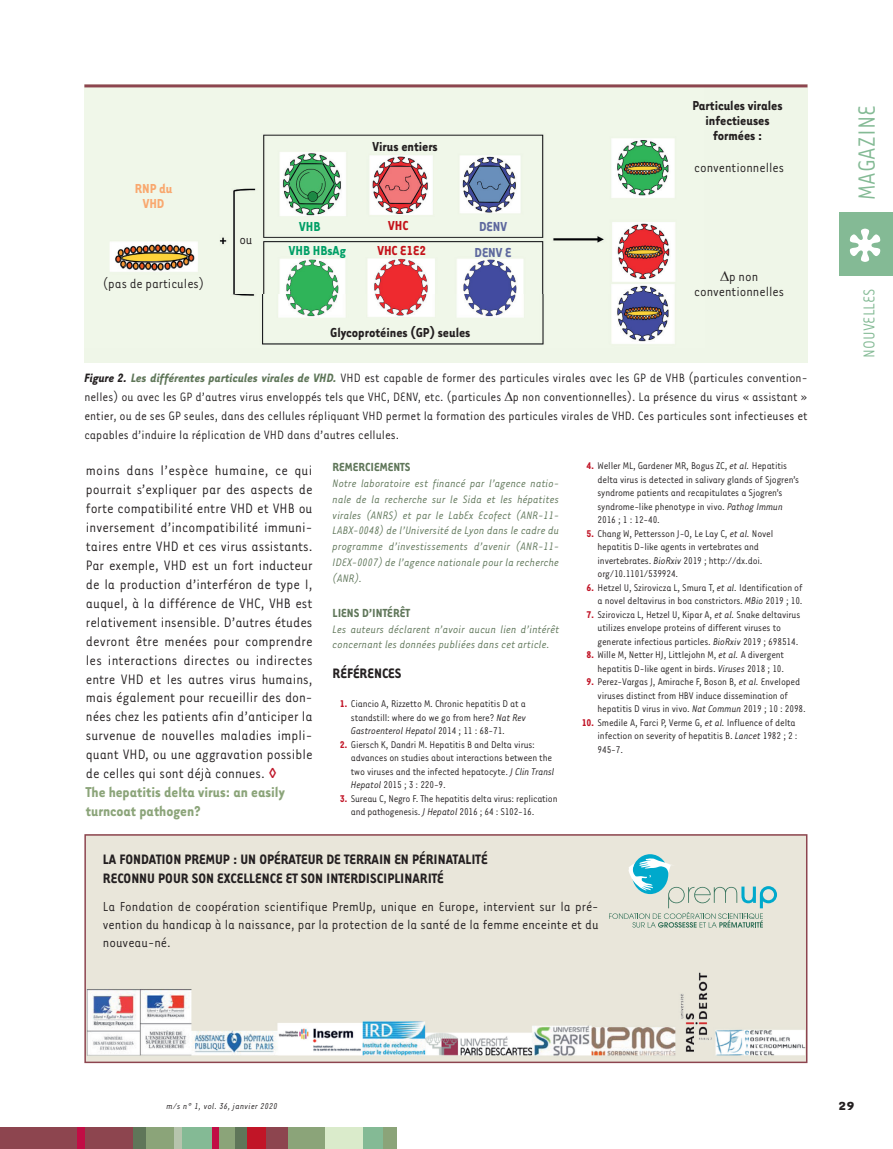
<style>
.page{position:relative;width:893px;height:1149px;background:#fff}
.page>*{position:absolute;margin:0;border:0;box-sizing:border-box;transform-origin:0 0}
.t1{font:27px "Tarzana Narrow";color:#84ba95}
.t2{font:18px "Tarzana Narrow";color:#84ba95}
.t3{font:700 16.5px/18.9px "Tarzana Narrow";color:#8ba479}
.t4{font:15.75px/18.9px "Tarzana Narrow";color:#231f20;text-align:justify}
.t5{font:700 15.75px/18.9px "Tarzana Narrow";color:#231f20}
.t6{font:15px/18px "Tarzana Narrow";color:#231f20;text-align:center}
.t7{font:700 15px/15px "Tarzana Narrow";color:#231f20;text-align:center}
.t8{font:700 15px/23.5px "Tarzana Narrow";color:#009f66}
.t9{font:700 15px/25px "Tarzana Narrow";color:#c4121a;text-align:center}
.t10{font:700 15px/25.3px "Tarzana Narrow";color:#5e689e;text-align:center}
.t11{font:700 15px/15px "Tarzana Narrow";color:#f9a86f;text-align:center}
.t12{font:13.95px/18.9px "Tarzana Narrow";color:#231f20;text-align:justify}
.t13{font:700 13.5px "Tarzana Narrow";color:#5f7659}
.t14{font:700 13.5px "Tarzana Wide";color:#231f20}
.t15{font:italic 12.45px/15.9px "Tarzana Narrow";color:#5f7659;text-align:justify}
.t16{font:11.25px/13.5px "Tarzana Narrow";letter-spacing:-.015em;color:#231f20}
.t17{font:italic 9.75px "Tarzana Narrow";letter-spacing:.025em;color:#231f20}
.s1{font-weight:700;font-style:italic}
.s2{font-weight:700;font-style:italic;color:#5f7659}
.s3{font-weight:700;color:#c11527}
.s4{font-style:italic}
</style>
<div class="page">
<div style="left:0;top:1126px;width:133px;height:22px;background:#8d454f"></div>
<div style="left:234px;top:1126px;width:13px;height:22px;background:#5f7659"></div>
<div style="left:77px;top:1126px;width:8px;height:22px;background:#c10d45"></div>
<div style="left:133px;top:1126px;width:21px;height:22px;background:#5f7659"></div>
<div style="left:146px;top:1126px;width:30px;height:22px;background:#8ba479"></div>
<div style="left:174px;top:1126px;width:9px;height:22px;background:#b6c4ad"></div>
<div style="left:183px;top:1126px;width:29px;height:22px;background:#84ba95"></div>
<div style="left:216px;top:1126px;width:19px;height:22px;background:#8ba479"></div>
<div style="left:212px;top:1126px;width:6px;height:22px;background:#c10d45"></div>
<div style="left:247px;top:1126px;width:27px;height:22px;background:#c11527"></div>
<div style="left:286px;top:1126px;width:39px;height:22px;background:#8ba479"></div>
<div style="left:266px;top:1126px;width:21px;height:22px;background:#8d454f"></div>
<div style="left:325px;top:1126px;width:39px;height:22px;background:#daebcb"></div>
<div style="left:363px;top:1126px;width:21px;height:22px;background:#84ba95"></div>
<div style="left:383px;top:1126px;width:13px;height:22px;background:#8ba479"></div>
<div style="left:839px;top:212px;width:54px;height:64px;background:#84ba95"></div>
<svg style="left:850px;top:228px;width:30px;height:34px"></svg>
<div style="left:84px;top:84px;width:723px;height:278px;background:#eff6e8"></div>
<img style="left:84px;top:87px;width:723px;height:258px">
<hr style="left:84px;top:84px;width:723px;height:3px;background:#8d454f">
<img style="left:87px;top:837px;width:717px;height:222px">
<div style="left:84px;top:834px;width:723px;height:228px;border:2px solid #8d454f"></div>
<svg style="left:632px;top:854px;width:36px;height:39px"></svg>
<svg style="left:609px;top:858px;width:168px;height:69px;background:#cadad2"></svg>
<h3 class="t11" style="left:135px;top:180px;width:39px">RNP du<br>VHD</h3>
<h3 class="t6" style="left:103px;top:274px;width:103px">(pas de particules)</h3>
<h3 class="t6" style="left:239px;top:230px;width:15px">ou</h3>
<h3 class="t7" style="left:372px;top:139px;width:67px">Virus entiers</h3>
<h3 class="t8" style="left:289px;top:214px;width:58px;text-indent:10px">VHB<br>VHB HBsAg</h3>
<h3 class="t9" style="left:377px;top:212px;width:50px">VHC<br>VHC E1E2</h3>
<h3 class="t10" style="left:474px;top:213px;width:38px">DENV<br>DENV E</h3>
<h3 class="t7" style="left:330px;top:324px;width:142px">Glycoprotéines (GP) seules</h3>
<h3 class="t7" style="left:692px;top:98px;width:92px">Particules virales infectieuses formées :</h3>
<h3 class="t6" style="left:694px;top:158px;width:91px">conventionnelles</h3>
<h3 class="t6" style="left:694px;top:268px;width:91px;line-height:15px">∆p non conventionnelles</h3>
<p class="t12" style="left:84px;top:367px;width:724px"><span class="s1">Figure 2.</span> <span class="s2">Les différentes particules virales de VHD.</span> VHD est capable de former des particules virales avec les GP de VHB (particules convention&shy;nelles) ou avec les GP d’autres virus enveloppés tels que VHC, DENV, etc. (particules ∆p non conventionnelles). La présence du virus « assistant » entier, ou de ses GP seules, dans des cellules répliquant VHD permet la formation des particules virales de VHD. Ces particules sont infectieuses et capables d’induire la réplication de VHD dans d’autres cellules.</p>
<p class="t4" style="left:86px;top:460px;width:228px">moins dans l’espèce humaine, ce qui pourrait s’expliquer par des aspects de forte compatibilité entre VHD et VHB ou inversement d’incompatibilité immuni&shy;taires entre VHD et ces virus assistants.<br>Par exemple, VHD est un fort inducteur de la production d’interféron de type I, auquel, à la différence de VHC, VHB est relativement insensible. D’autres études devront être menées pour comprendre les interactions directes ou indirectes entre VHD et les autres virus humains, mais également pour recueillir des don&shy;nées chez les patients afin d’anticiper la survenue de nouvelles maladies impli&shy;quant VHD, ou une aggravation possible de celles qui sont déjà connues.</p>
<h3 class="t3" style="left:86px;top:781px;width:200px">The hepatitis delta virus: an easily turncoat pathogen?</h3>
<p class="t13" style="left:332px;top:458px;width:79px">REMERCIEMENTS</p>
<p class="t15" style="left:332px;top:474px;width:228px">Notre laboratoire est financé par l’agence natio&shy;nale de la recherche sur le Sida et les hépatites virales (ANRS) et par le LabEx Ecofect (ANR-11- LABX-0048) de l’Université de Lyon dans le cadre du programme d’investissements d’avenir (ANR-11- IDEX-0007) de l’agence nationale pour la recherche (ANR).</p>
<p class="t13" style="left:332px;top:604px;width:79px">LIENS D’INTÉ RÊ T</p>
<p class="t15" style="left:332px;top:620px;width:228px">Les auteurs dé clarent n’avoir aucun lien d’inté rê t concernant les donné es publié es dans cet article.</p>
<h3 class="t5" style="left:332px;top:663px;width:70px">RÉFÉRENCES</h3>
<p class="t16" style="left:351px;top:696px;width:177px;text-align:justify;text-indent:-11px"><span class="s3">1.</span> Ciancio A, Rizzetto M. Chronic hepatitis D at a standstill: where do we go from here? <span class="s4">Nat Rev Gastroenterol Hepatol</span> 2014 ; 11 : 68-71.</p>
<p class="t16" style="left:351px;top:736px;width:205px;text-indent:-11px"><span class="s3">2.</span> Giersch K, Dandri M. Hepatitis B and Delta virus: advances on studies about interactions between the two viruses and the infected hepatocyte. <span class="s4">J Clin Transl Hepatol</span> 2015 ; 3 : 220-9.</p>
<p class="t16" style="left:351px;top:790px;width:208px;text-indent:-11px"><span class="s3">3.</span> Sureau C, Negro F. The hepatitis delta virus: replication and pathogenesis. <span class="s4">J Hepatol</span> 2016 ; 64 : S102-16.</p>
<p class="t16" style="left:597px;top:458px;width:203px;text-indent:-11px"><span class="s3">4.</span> Weller ML, Gardener MR, Bogus ZC, <span class="s4">et al.</span> Hepatitis delta virus is detected in salivary glands of Sjogren’s syndrome patients and recapitulates a Sjogren’s syndrome-like phenotype in vivo. <span class="s4">Pathog Immun </span>2016 ; 1 : 12-40.</p>
<p class="t16" style="left:597px;top:526px;width:177px;text-indent:-11px"><span class="s3">5.</span> Chang W, Pettersson J-O, Le Lay C, <span class="s4">et al.</span> Novel hepatitis D-like agents in vertebrates and invertebrates. <span class="s4">BioRxiv</span> 2019 ; http://dx.doi. org/10.1101/539924.</p>
<p class="t16" style="left:586px;top:580px;width:218px;text-align:right"><span class="s3">6.</span> Hetzel U, Szirovicza L, Smura T, <span class="s4">et al.</span> Identification of a novel deltavirus in boa constrictors. <span class="s4">MBio</span> 2019 ; 10.</p>
<p class="t16" style="left:597px;top:607px;width:204px;text-indent:-11px"><span class="s3">7.</span> Szirovicza L, Hetzel U, Kipar A, <span class="s4">et al.</span> Snake deltavirus utilizes envelope proteins of different viruses to generate infectious particles. <span class="s4">BioRxiv</span> 2019 ; 698514.</p>
<p class="t16" style="left:586px;top:647px;width:199px;text-align:right"><span class="s3">8.</span> Wille M, Netter HJ, Littlejohn M, <span class="s4">et al.</span> A divergent hepatitis D-like agent in birds. <span class="s4">Viruses</span> 2018 ; 10.</p>
<p class="t16" style="left:597px;top:674px;width:210px;text-indent:-11px"><span class="s3">9.</span> Perez-Vargas J, Amirache F, Boson B, <span class="s4">et al.</span> Enveloped viruses distinct from HBV induce dissemination of hepatitis D virus in vivo. <span class="s4">Nat Commun</span> 2019 ; 10 : 2098.</p>
<p class="t16" style="left:597px;top:715px;width:202px;text-indent:-16px"><span class="s3">10.</span> Smedile A, Farci P, Verme G, <span class="s4">et al.</span> Influence of delta infection on severity of hepatitis B. <span class="s4">Lancet</span> 1982 ; 2 :<br>945-7.</p>
<h3 class="t5" style="left:103px;top:849px;width:386px">LA FONDATION PREMUP : UN OPÉRATEUR DE TERRAIN EN PÉRINATALITÉ<br>RECONNU POUR SON EXCELLENCE ET SON INTERDISCIPLINARITÉ</h3>
<h3 class="t6" style="left:103px;top:896px;width:497px;text-align:justify">La Fondation de coopération scientifique PremUp, unique en Europe, intervient sur la pré&shy;vention du handicap à la naissance, par la protection de la santé de la femme enceinte et du nouveau-né.</h3>
<h1 class="t1" style="left:850px;top:200px;width:96px;rotate:-90deg">MAGAZINE</h1>
<h2 class="t2" style="left:858px;top:357px;width:70px;rotate:-90deg">NOUVELLES</h2>
<p class="t17" style="left:167px;top:1099px;width:112px">m/s n° 1, vol. 36, janvier 2020</p>
<p class="t14" style="left:838px;top:1096px;width:18px">29</p>
</div>
